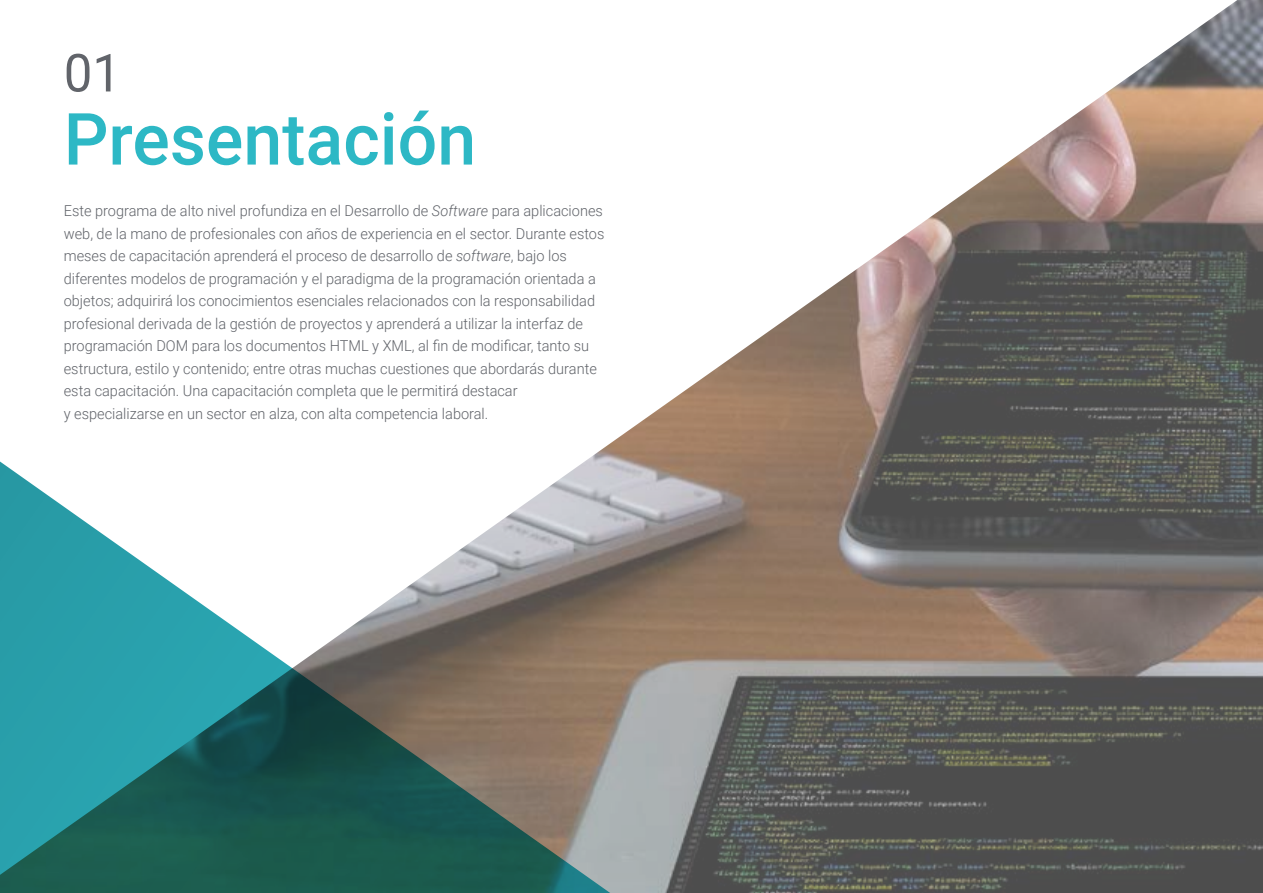
<style>
.page{position:relative;width:1263px;height:893px;background:#fff}
.page>*{position:absolute;margin:0;border:0;box-sizing:border-box;transform-origin:0 0}
.t1{font:500 72px "Roboto";color:#2db8c5}
.t2{font:52.5px "Roboto";color:#61646a}
.t3{font:300 15px/22.5px "Roboto";color:#61646a}
.s1{font-style:italic}
</style>
<div class="page">
<img style="left:607px;top:0;width:656px;height:893px">
<svg style="left:0;top:446px;width:640px;height:447px"></svg>
<h2 class="t2" style="left:64px;top:36px;width:59px">01</h2>
<h1 class="t1" style="left:64px;top:89px;width:414px">Presentación</h1>
<p class="t3" style="left:64px;top:199px;width:542px">Este programa de alto nivel profundiza en el Desarrollo de <span class="s1">Software</span> para aplicaciones web, de la mano de profesionales con años de experiencia en el sector. Durante estos meses de capacitación aprenderá el proceso de desarrollo de <span class="s1">software</span>, bajo los diferentes modelos de programación y el paradigma de la programación orientada a objetos; adquirirá los conocimientos esenciales relacionados con la responsabilidad profesional derivada de la gestión de proyectos y aprenderá a utilizar la interfaz de programación DOM para los documentos HTML y XML, al fin de modificar, tanto su estructura, estilo y contenido; entre otras muchas cuestiones que abordarás durante esta capacitación. Una capacitación completa que le permitirá destacar<br>y especializarse en un sector en alza, con alta competencia laboral.</p>
</div>
